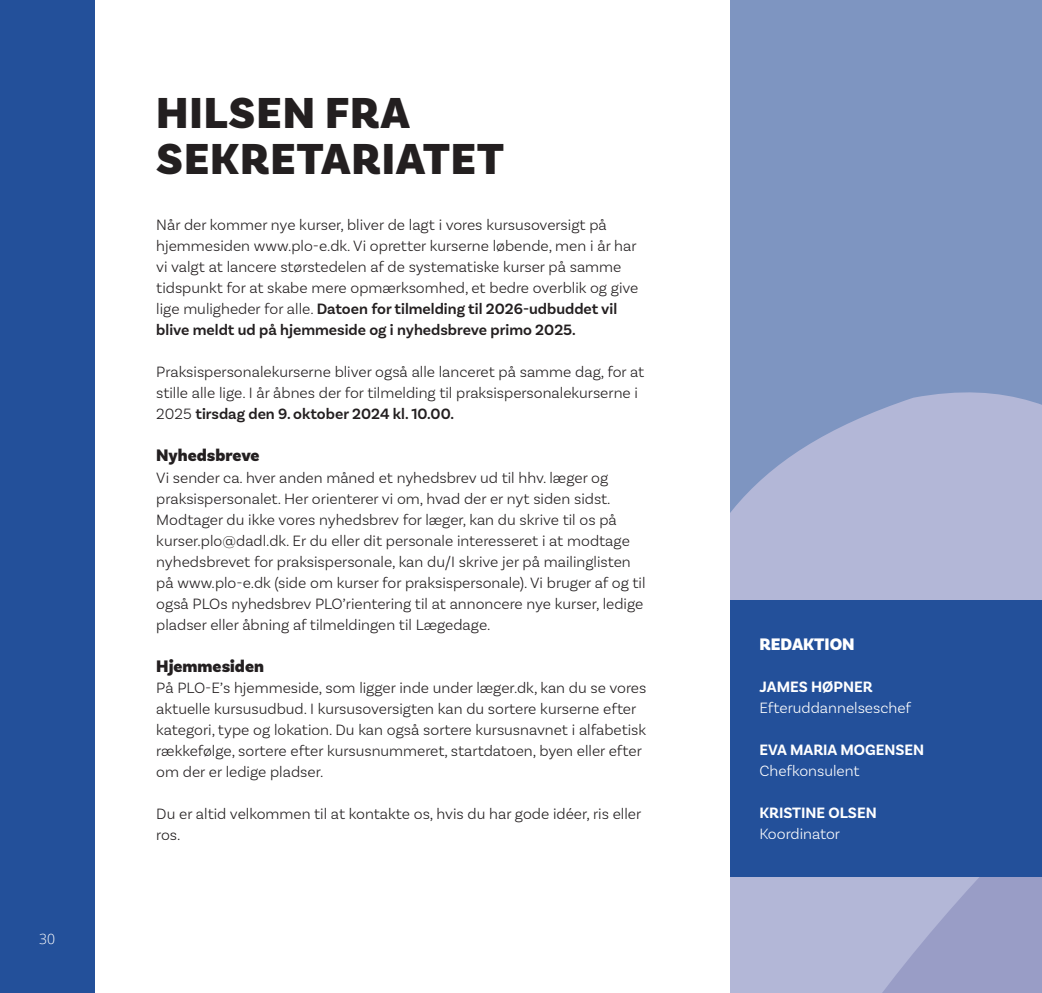
<style>
.page{position:relative;width:1042px;height:993px;background:#fff}
.page>*{position:absolute;margin:0;border:0;box-sizing:border-box;transform-origin:0 0}
.overskrift_kurser{font:900 45.5px "Basic Sans";letter-spacing:.02em;color:#231f20}
.brod_table{font:900 17.5px "Basic Sans";color:#231f20}
.brod_table-2{font:900 17.5px "Basic Sans";color:#fff}
.brod_table-3{font:300 15.75px/21px "Basic Sans";color:#231f20}
.brod_table-4{font:300 15.75px "Basic Sans";color:#fff}
.brod_table-5{font:700 15.75px "Basic Sans";color:#fff}
.t1{font:300 14px "Open Sans";color:#fff}
.s1{font-weight:600}
</style>
<div class="page">
<svg style="left:730px;top:0;width:312px;height:992px;background:#91a1c8"></svg>
<div style="left:0;top:0;width:94px;height:992px;background:#23509a"></div>
<div style="left:730px;top:599px;width:312px;height:277px;background:#23509a"></div>
<p class="t1" style="left:39px;top:929px;width:17px">30</p>
<p class="overskrift_kurser" style="left:156px;top:85px;width:255px">HILSEN FRA</p>
<p class="overskrift_kurser" style="left:156px;top:131px;width:349px">SEKRETARIATET</p>
<p class="brod_table-3" style="left:156px;top:214px;width:484px">Når der kommer nye kurser, bliver de lagt i vores kursusoversigt på hjemmesiden www.plo-e.dk. Vi opretter kurserne løbende, men i år har vi valgt at lancere størstedelen af de systematiske kurser på samme tidspunkt for at skabe mere opmærksomhed, et bedre overblik og give lige muligheder for alle. <span class="s1">Datoen for tilmelding til 2026-udbuddet vil blive meldt ud på hjemmeside og i nyhedsbreve primo 2025.</span></p>
<p class="brod_table-3" style="left:156px;top:361px;width:489px">Praksispersonalekurserne bliver også alle lanceret på samme dag, for at stille alle lige. I år åbnes der for tilmelding til praksispersonalekurserne i<br>2025 <span class="s1">tirsdag den 9. oktober 2024 kl. 10.00.</span></p>
<p class="brod_table" style="left:156px;top:445px;width:105px">Nyhedsbreve</p>
<p class="brod_table-3" style="left:156px;top:466px;width:491px">Vi sender ca. hver anden måned et nyhedsbrev ud til hhv. læger og praksispersonalet. Her orienterer vi om, hvad der er nyt siden sidst.<br>Modtager du ikke vores nyhedsbrev for læger, kan du skrive til os på kurser.plo@dadl.dk. Er du eller dit personale interesseret i at modtage nyhedsbrevet for praksispersonale, kan du/I skrive jer på mailinglisten på www.plo-e.dk (side om kurser for praksispersonale). Vi bruger af og til også PLOs nyhedsbrev PLO’rientering til at annoncere nye kurser, ledige pladser eller åbning af tilmeldingen til Lægedage.</p>
<p class="brod_table" style="left:156px;top:655px;width:109px">Hjemmesiden</p>
<p class="brod_table-3" style="left:156px;top:676px;width:492px">På PLO-E’s hjemmeside, som ligger inde under læger.dk, kan du se vores aktuelle kursusudbud. I kursusoversigten kan du sortere kurserne efter kategori, type og lokation. Du kan også sortere kursusnavnet i alfabetisk rækkefølge, sortere efter kursusnummeret, startdatoen, byen eller efter om der er ledige pladser.</p>
<p class="brod_table-3" style="left:156px;top:802px;width:486px">Du er altid velkommen til at kontakte os, hvis du har gode idéer, ris eller ros.</p>
<p class="brod_table-2" style="left:759px;top:633px;width:97px">REDAKTION</p>
<p class="brod_table-5" style="left:759px;top:677px;width:115px">JAMES HØPNER</p>
<p class="brod_table-4" style="left:759px;top:698px;width:153px">Efteruddannelseschef</p>
<p class="brod_table-5" style="left:759px;top:740px;width:166px">EVA MARIA MOGENSEN</p>
<p class="brod_table-4" style="left:759px;top:761px;width:102px">Chefkonsulent</p>
<p class="brod_table-5" style="left:759px;top:803px;width:119px">KRISTINE OLSEN</p>
<p class="brod_table-4" style="left:759px;top:824px;width:82px">Koordinator</p>
</div>
